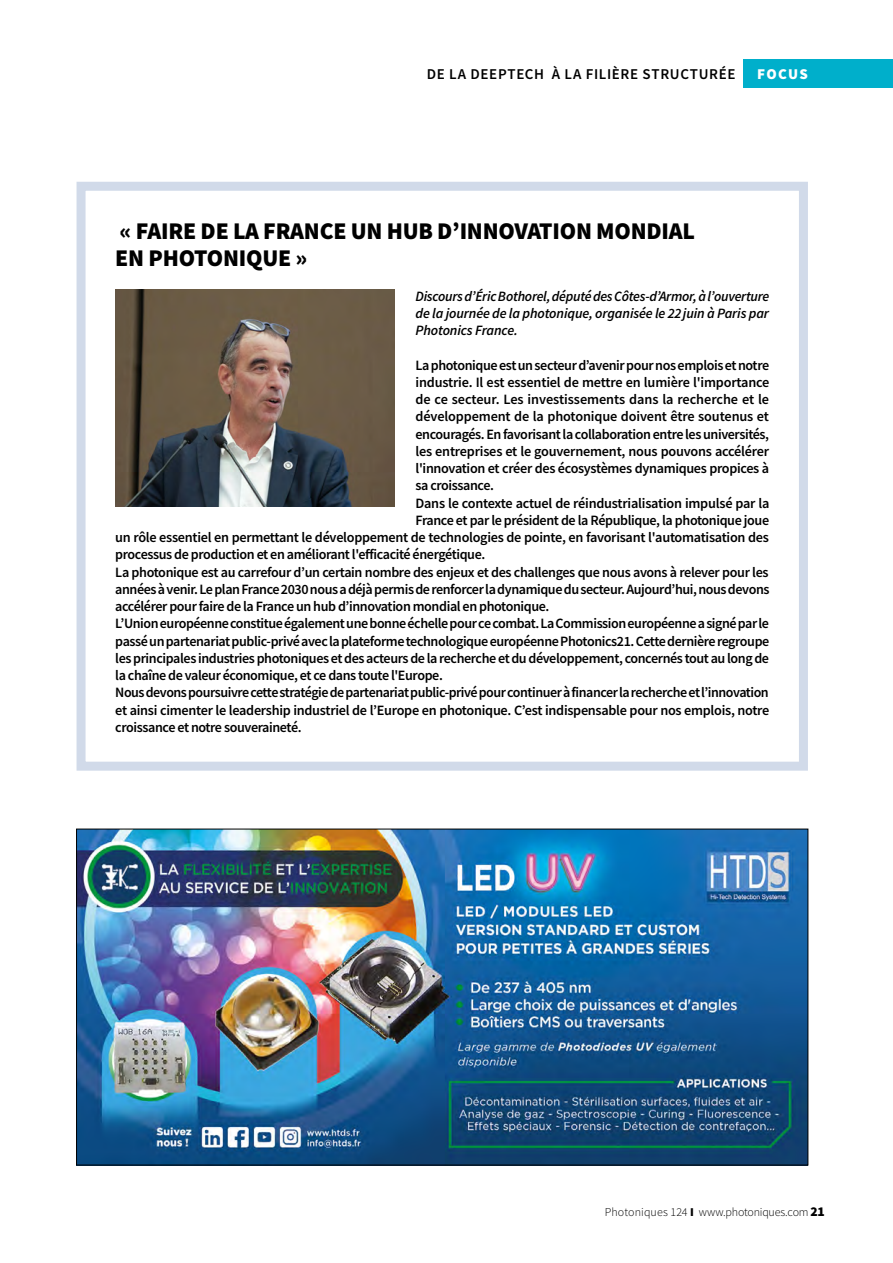
<style>
.page{position:relative;width:893px;height:1263px;background:#fff}
.page>*{position:absolute;margin:0;border:0;box-sizing:border-box;transform-origin:0 0}
.t1{font:900 24px/27.8px "Source Sans Pro";letter-spacing:-.01em;color:#000}
.t2{font:600 15px "Source Sans Pro";color:#000}
.t3{font:900 15px "Source Sans Pro";letter-spacing:.08em;color:#fff}
.t4{font:600 14.25px "Source Sans Pro";letter-spacing:-.03em;color:#000}
.t5{font:italic 600 14.25px/17.2px "Source Sans Pro";letter-spacing:-.01em;color:#000;text-align:justify}
.t6{font:600 14.25px "Source Sans Pro";letter-spacing:-.005em;color:#000}
.t7{font:600 14.25px "Source Sans Pro";letter-spacing:-.01em;color:#000}
.t8{font:300 12px "Source Sans Pro";color:#000}
.s1{font-weight:900}
.s2{font-weight:900;font-size:13.5px}
</style>
<div class="page">
<div style="left:743px;top:60px;width:150px;height:28px;background:#00afcb"></div>
<img style="left:78px;top:831px;width:728px;height:332px">
<div style="left:77px;top:182px;width:731px;height:589px;border:9px solid #d1dae9"></div>
<img style="left:115px;top:289px;width:279px;height:218px">
<p class="t2" style="left:427px;top:64px;width:54px">deladeeptech</p>
<p class="t2" style="left:548px;top:64px;width:46px">àlafilière</p>
<p class="t2" style="left:642px;top:64px;width:11px">structur</p>
<p class="t2" style="left:719px;top:64px;width:16px">ée</p>
<p class="t3" style="left:757px;top:64px;width:52px">FOCUS</p>
<h1 class="t1" style="left:115px;top:216px;width:581px">« FAIRE DE LA FRANCE UN HUB D’INNOVATION MONDIAL<br>EN PHOTONIQUE »</h1>
<p class="t5" style="left:415px;top:287px;width:355px">Discours d’Éric Bothorel, député des Côtes-d’Armor, à l’ouverture de la journée de la photonique, organisée le 22 juin à Paris par Photonics France.</p>
<p class="t4" style="left:415px;top:355px;width:355px">La photonique est un secteur d’avenir pour nos emplois et notre</p>
<p class="t4" style="left:415px;top:373px;width:355px">industrie. Il est essentiel de mettre en lumière l'importance</p>
<p class="t6" style="left:415px;top:390px;width:355px">de ce secteur. Les investissements dans la recherche et le</p>
<p class="t7" style="left:415px;top:407px;width:355px">développement de la photonique doivent être soutenus et</p>
<p class="t4" style="left:415px;top:424px;width:355px">encouragés. En favorisant la collaboration entre les universités,</p>
<p class="t4" style="left:415px;top:442px;width:355px">les entreprises et le gouvernement, nous pouvons accélérer</p>
<p class="t4" style="left:415px;top:459px;width:355px">l'innovation et créer des écosystèmes dynamiques propices à</p>
<p class="t4" style="left:415px;top:476px;width:80px">sa croissance.</p>
<p class="t4" style="left:415px;top:493px;width:355px">Dans le contexte actuel de réindustrialisation impulsé par la</p>
<p class="t4" style="left:415px;top:511px;width:355px">France et par le président de la République, la photonique joue</p>
<p class="t4" style="left:115px;top:528px;width:655px">un rôle essentiel en permettant le développement de technologies de pointe, en favorisant l'automatisation des</p>
<p class="t4" style="left:115px;top:545px;width:372px">processus de production et en améliorant l'efficacité énergétique.</p>
<p class="t4" style="left:115px;top:562px;width:655px">La photonique est au carrefour d’un certain nombre des enjeux et des challenges que nous avons à relever pour les</p>
<p class="t4" style="left:115px;top:580px;width:656px">années à venir. Le plan France 2030 nous a déjà permis de renforcer la dynamique du secteur. Aujourd’hui, nous devons</p>
<p class="t4" style="left:115px;top:597px;width:436px">accélérer pour faire de la France un hub d’innovation mondial en photonique.</p>
<p class="t4" style="left:115px;top:614px;width:655px">L’Union européenne constitue également une bonne échelle pour ce combat. La Commission européenne a signé par le</p>
<p class="t4" style="left:115px;top:631px;width:656px">passé un partenariat public-privé avec la plateforme technologique européenne Photonics21. Cette dernière regroupe</p>
<p class="t4" style="left:115px;top:649px;width:655px">les principales industries photoniques et des acteurs de la recherche et du développement, concernés tout au long de</p>
<p class="t4" style="left:115px;top:666px;width:329px">la chaîne de valeur économique, et ce dans toute l'Europe.</p>
<p class="t4" style="left:115px;top:683px;width:655px">Nous devons poursuivre cette stratégie de partenariat public-privé pour continuer à financer la recherche et l’innovation</p>
<p class="t4" style="left:115px;top:700px;width:655px">et ainsi cimenter le leadership industriel de l’Europe en photonique. C’est indispensable pour nos emplois, notre</p>
<p class="t4" style="left:115px;top:718px;width:188px">croissance et notre souveraineté.</p>
<p class="t8" style="left:605px;top:1205px;width:222px">Photoniques 124 <span class="s1">I</span> www.photoniques.com <span class="s2">21</span></p>
</div>
